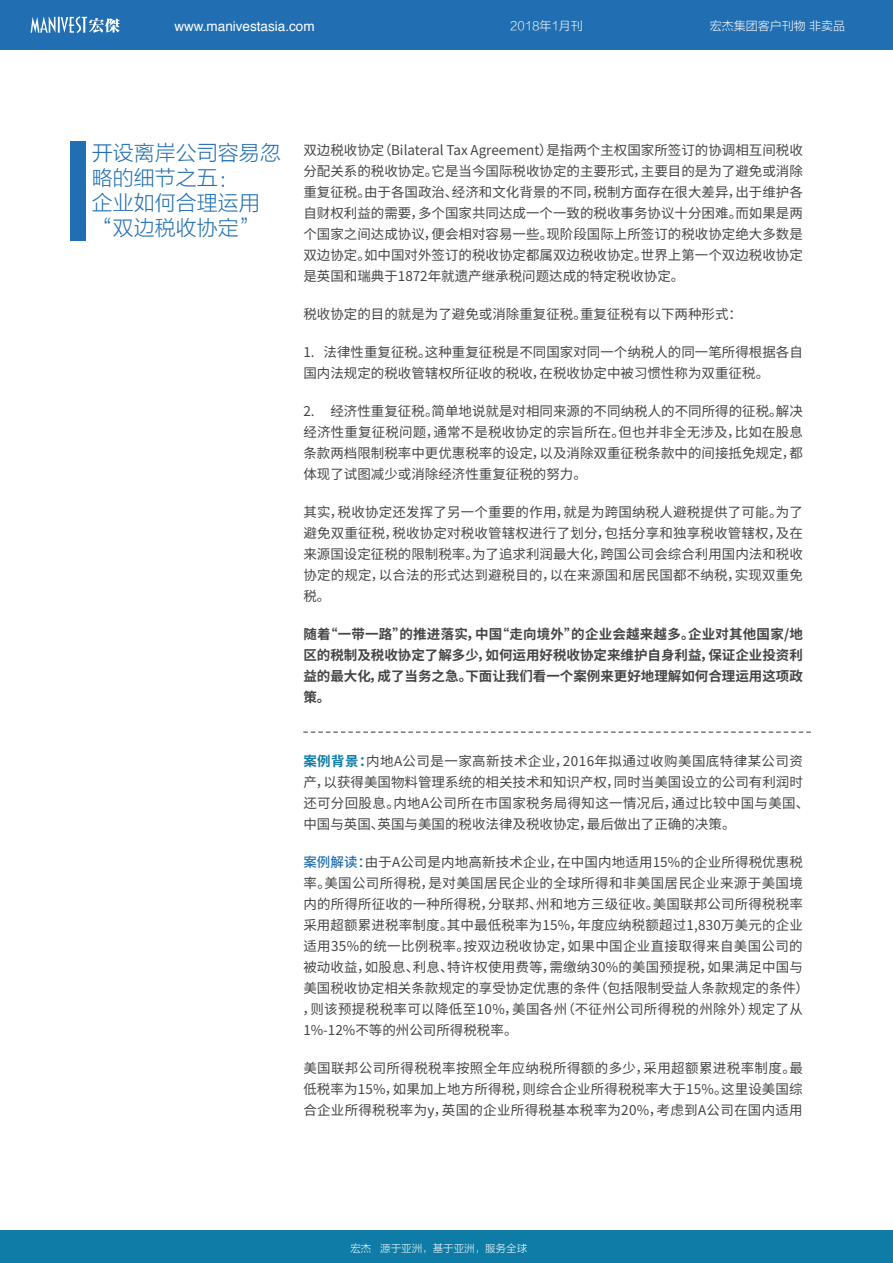
<style>
.page{position:relative;width:893px;height:1263px;background:#fff}
.page>*{position:absolute;margin:0;border:0;box-sizing:border-box;transform-origin:0 0}
.t1{font:21px/25.2px "FZLTKHK GBK1 0";color:#216fb2}
.t2{font:13.5px/21px "Noto Sans Hans";letter-spacing:.01em;color:#454547;text-align:justify}
.t3{font:700 13.5px/21px "Noto Sans Hans";color:#454547;text-align:justify}
.t4{font:13.5px "Helvetica";color:#fff}
.t5{font:12px "FZLTKHK GBK1 0";color:#fff}
.t6{font:10.5px "FZLTKHK GBK1 0";color:#fff}
.s1{font-weight:700;color:#0e7ca6}
.s2{font-weight:500;color:#216fb2}
</style>
<div class="page">
<div style="left:0;top:0;width:893px;height:50px;background:#216fb2"></div>
<svg style="left:31px;top:16px;width:89px;height:17px"></svg>
<div style="left:0;top:1231px;width:893px;height:32px;background:#0e7ca6"></div>
<svg style="left:303px;top:731px;width:508px;height:2px"></svg>
<div style="left:70px;top:141px;width:16px;height:99px;background:#216fb2"></div>
<p class="t5" style="left:510px;top:19px;width:74px">2018年1月刊</p>
<p class="t4" style="left:174px;top:16px;width:142px">www.manivestasia.com</p>
<p class="t5" style="left:710px;top:19px;width:137px">宏杰集团客户刊物 非卖品</p>
<h1 class="t1" style="left:92px;top:140px;width:190px">开设离岸公司容易忽略的细节之五：<br>企业如何合理运用“双边税收协定”</h1>
<p class="t2" style="left:303px;top:140px;width:501px">双边税收协定（Bilateral Tax Agreement）是指两个主权国家所签订的协调相互间税收分配关系的税收协定。它是当今国际税收协定的主要形式，主要目的是为了避免或消除重复征税。由于各国政治、经济和文化背景的不同，税制方面存在很大差异，出于维护各自财权利益的需要，多个国家共同达成一个一致的税收事务协议十分困难。而如果是两个国家之间达成协议，便会相对容易一些。现阶段国际上所签订的税收协定绝大多数是双边协定。如中国对外签订的税收协定都属双边税收协定。世界上第一个双边税收协定是英国和瑞典于1872年就遗产继承税问题达成的特定税收协定。</p>
<p class="t2" style="left:303px;top:304px;width:440px">税收协定的目的就是为了避免或消除重复征税。重复征税有以下两种形式：</p>
<p class="t2" style="left:303px;top:342px;width:501px">1. 法律性重复征税。这种重复征税是不同国家对同一个纳税人的同一笔所得根据各自国内法规定的税收管辖权所征收的税收，在税收协定中被习惯性称为双重征税。</p>
<p class="t2" style="left:303px;top:401px;width:501px">2. 经济性重复征税。简单地说就是对相同来源的不同纳税人的不同所得的征税。解决经济性重复征税问题，通常不是税收协定的宗旨所在。但也并非全无涉及，比如在股息条款两档限制税率中更优惠税率的设定，以及消除双重征税条款中的间接抵免规定，都体现了试图减少或消除经济性重复征税的努力。</p>
<p class="t2" style="left:303px;top:502px;width:501px">其实，税收协定还发挥了另一个重要的作用，就是为跨国纳税人避税提供了可能。为了避免双重征税，税收协定对税收管辖权进行了划分，包括分享和独享税收管辖权，及在来源国设定征税的限制税率。为了追求利润最大化，跨国公司会综合利用国内法和税收协定的规定，以合法的形式达到避税目的，以在来源国和居民国都不纳税，实现双重免税。</p>
<p class="t3" style="left:303px;top:624px;width:501px">随着“一带一路”的推进落实，中国“走向境外”的企业会越来越多。企业对其他国家/地区的税制及税收协定了解多少，如何运用好税收协定来维护自身利益，保证企业投资利益的最大化，成了当务之急。下面让我们看一个案例来更好地理解如何合理运用这项政策。</p>
<p class="t2" style="left:303px;top:750px;width:508px;text-align:left"><span class="s1">案例背景：</span>内地A公司是一家高新技术企业，2016年拟通过收购美国底特律某公司资产，以获得美国物料管理系统的相关技术和知识产权，同时当美国设立的公司有利润时还可分回股息。内地A公司所在市国家税务局得知这一情况后，通过比较中国与美国、中国与英国、英国与美国的税收法律及税收协定，最后做出了正确的决策。</p>
<p class="t2" style="left:302px;top:851px;width:508px;text-align:left"><span class="s2">案例解读：</span>由于A公司是内地高新技术企业，在中国内地适用15%的企业所得税优惠税率。美国公司所得税，是对美国居民企业的全球所得和非美国居民企业来源于美国境内的所得所征收的一种所得税，分联邦、州和地方三级征收。美国联邦公司所得税税率采用超额累进税率制度。其中最低税率为15%，年度应纳税额超过1,830万美元的企业适用35%的统一比例税率。按双边税收协定，如果中国企业直接取得来自美国公司的被动收益，如股息、利息、特许权使用费等，需缴纳30%的美国预提税，如果满足中国与美国税收协定相关条款规定的享受协定优惠的条件（包括限制受益人条款规定的条件），则该预提税税率可以降低至10%，美国各州（不征州公司所得税的州除外）规定了从1%-12%不等的州公司所得税税率。</p>
<p class="t2" style="left:303px;top:1057px;width:501px">美国联邦公司所得税税率按照全年应纳税所得额的多少，采用超额累进税率制度。最低税率为15%，如果加上地方所得税，则综合企业所得税税率大于15%。这里设美国综合企业所得税税率为y，英国的企业所得税基本税率为20%，考虑到A公司在国内适用</p>
<p class="t6" style="left:350px;top:1242px;width:178px">宏杰 源于亚洲，基于亚洲，服务全球</p>
</div>
